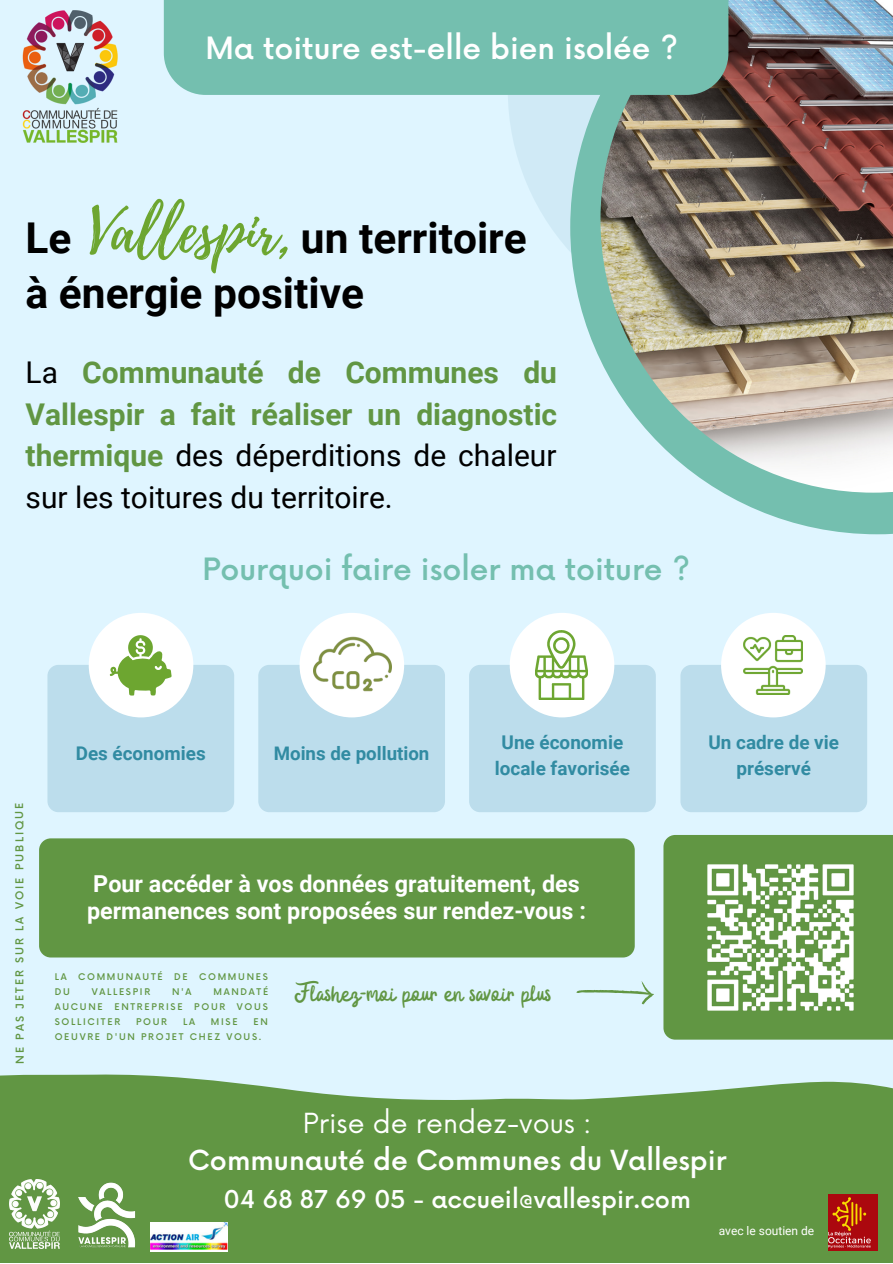
<style>
.page{position:relative;width:893px;height:1264px;background:#fff}
.page>*{position:absolute;margin:0;border:0;box-sizing:border-box;transform-origin:0 0}
.t1{font:700 42.45px/55.1px "Roboto";color:#000}
.t2{font:33px "Badger Script";color:#619643}
.t3{font:700 30px/41.5px "Roboto";color:#619643;text-align:justify}
.t4{font:500 30px "Now";color:#74bfaf}
.t5{font:500 30px "Now";color:#fff}
.t6{font:500 27px "Now";color:#fff}
.t7{font:27px "Now";color:#fff}
.t8{font:500 24px "Now";color:#fff}
.t9{font:700 23.25px/27px "Roboto";color:#fff}
.t10{font:700 18.9px/26.1px "Roboto";color:#318ba2;text-align:center}
.t11{font:700 18.75px "Roboto";color:#318ba2}
.t12{font:12px "Roboto";color:#fff}
.t13{font:500 10.65px "Now";letter-spacing:.19em;color:#619643}
.t14{font:500 9px/15px "Now";letter-spacing:.19em;color:#619643}
.s1{font-family:"Playlist Script";font-weight:400;font-size:59.4px;color:#6da630}
.s2{font-weight:400;color:#000}
</style>
<div class="page">
<div style="left:0;top:0;width:892px;height:1262px;background:#dff5ff"></div>
<svg style="left:0;top:1039px;width:892px;height:223px;fill:#619643"></svg>
<img style="left:10px;top:1179px;width:49px;height:69px">
<img style="left:77px;top:1181px;width:62px;height:67px">
<img style="left:828px;top:1194px;width:49px;height:56px">
<svg style="left:508px;top:95px;width:62px;height:156px;fill:#d0eaf6"></svg>
<svg style="left:570px;top:95px;width:322px;height:439px"></svg>
<img style="left:600px;top:0;width:292px;height:492px">
<div style="left:164px;top:0;width:564px;height:95px;background:#74bfaf"></div>
<img style="left:22px;top:10px;width:96px;height:133px">
<div style="left:47px;top:665px;width:187px;height:147px;background:#bcddec;border-radius:11px"></div>
<div style="left:258px;top:665px;width:187px;height:147px;background:#bcddec;border-radius:11px"></div>
<div style="left:469px;top:665px;width:186px;height:147px;background:#bcddec;border-radius:11px"></div>
<div style="left:680px;top:665px;width:187px;height:147px;background:#bcddec;border-radius:11px"></div>
<div style="left:89px;top:613px;width:104px;height:104px;background:#fff;border-radius:50%"></div>
<div style="left:299px;top:613px;width:105px;height:104px;background:#fff;border-radius:50%"></div>
<div style="left:509px;top:613px;width:105px;height:104px;background:#fff;border-radius:50%"></div>
<div style="left:721px;top:613px;width:104px;height:104px;background:#fff;border-radius:50%"></div>
<svg style="left:110px;top:635px;width:61px;height:60px"></svg>
<img style="left:313px;top:625px;width:78px;height:77px">
<img style="left:535px;top:630px;width:52px;height:69px">
<img style="left:743px;top:635px;width:59px;height:59px">
<div style="left:39px;top:838px;width:595px;height:119px;background:#619643;border-radius:12px"></div>
<div style="left:663px;top:835px;width:229px;height:204px;background:#619643"></div>
<img style="left:693px;top:850px;width:174px;height:174px">
<svg style="left:576px;top:981px;width:78px;height:23px"></svg>
<img style="left:150px;top:1222px;width:78px;height:29px">
<p class="t5" style="left:205px;top:32px;width:474px">Ma toiture est-elle bien isolée ?</p>
<h1 class="t1" style="left:26px;top:211px;width:502px">Le <span class="s1">Vallespir,</span> un territoire à énergie positive</h1>
<p class="t3" style="left:26px;top:352px;width:533px"><span class="s2">La</span> Communauté de Communes du Vallespir a fait réaliser un diagnostic thermique <span class="s2">des déperditions de chaleur sur les toitures du territoire.</span></p>
<p class="t4" style="left:202px;top:553px;width:489px">Pourquoi faire isoler ma toiture ?</p>
<p class="t13" style="left:14px;top:1064px;width:263px;rotate:-90deg">NE PAS JETER SUR LA VOIE PUBLIQUE</p>
<p class="t10" style="left:76px;top:740px;width:131px">Des économies</p>
<p class="t11" style="left:274px;top:742px;width:157px">Moins de pollution</p>
<p class="t10" style="left:495px;top:729px;width:136px">Une économie locale favorisée</p>
<p class="t10" style="left:708px;top:729px;width:132px">Un cadre de vie préservé</p>
<p class="t9" style="left:87px;top:870px;width:500px">Pour accéder à vos données gratuitement, des permanences sont proposées sur rendez-vous :</p>
<p class="t14" style="left:55px;top:970px;width:13px">LA</p>
<p class="t14" style="left:78px;top:970px;width:86px">COMMUNAUTÉ</p>
<p class="t14" style="left:174px;top:970px;width:15px">DE</p>
<p class="t14" style="left:199px;top:970px;width:70px">COMMUNES</p>
<p class="t14" style="left:55px;top:985px;width:17px">DU</p>
<p class="t14" style="left:92px;top:985px;width:60px">VALLESPIR</p>
<p class="t14" style="left:172px;top:985px;width:21px">N'A</p>
<p class="t14" style="left:213px;top:985px;width:56px">MANDATÉ</p>
<p class="t14" style="left:55px;top:1000px;width:50px">AUCUNE</p>
<p class="t14" style="left:114px;top:1000px;width:70px">ENTREPRISE</p>
<p class="t14" style="left:194px;top:1000px;width:33px">POUR</p>
<p class="t14" style="left:237px;top:1000px;width:32px">VOUS</p>
<p class="t14" style="left:55px;top:1015px;width:67px">SOLLICITER</p>
<p class="t14" style="left:136px;top:1015px;width:33px">POUR</p>
<p class="t14" style="left:183px;top:1015px;width:13px">LA</p>
<p class="t14" style="left:211px;top:1015px;width:28px">MISE</p>
<p class="t14" style="left:55px;top:1015px;width:215px;text-indent:199px">EN<br>OEUVRE D'UN PROJET CHEZ VOUS.</p>
<p class="t2" style="left:295px;top:976px;width:258px">Flashez-moi pour en savoir plus</p>
<p class="t7" style="left:303px;top:1108px;width:290px">Prise de rendez-vous :</p>
<p class="t6" style="left:188px;top:1145px;width:540px">Communauté de Communes du Vallespir</p>
<p class="t8" style="left:223px;top:1186px;width:469px">04 68 87 69 05 - accueil@vallespir.com</p>
<p class="t12" style="left:718px;top:1223px;width:97px">avec le soutien de</p>
</div>
